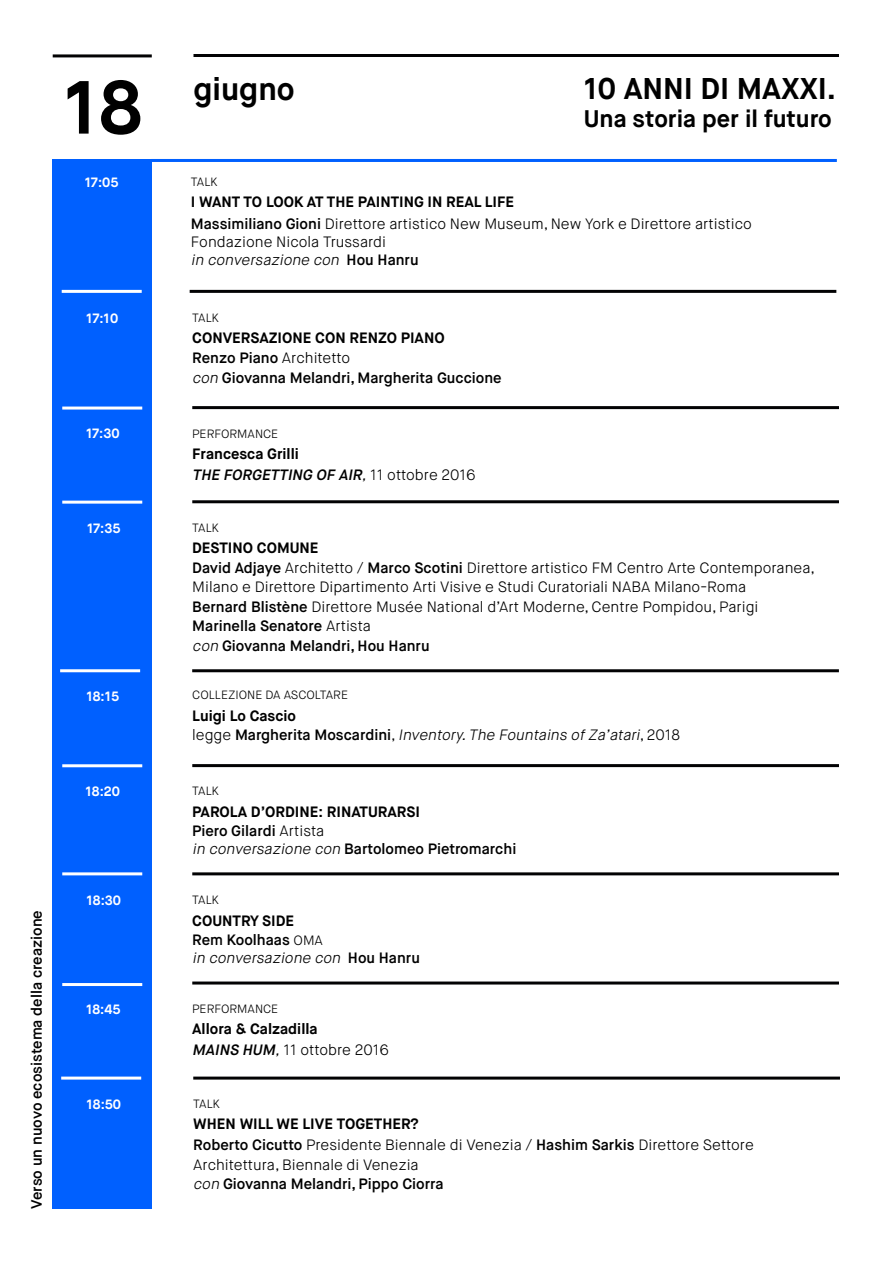
<style>
.page{position:relative;width:893px;height:1263px;background:#fff}
.page>*{position:absolute;margin:0;border:0;box-sizing:border-box;transform-origin:0 0}
.t1{font:700 75px "Maison Neue";color:#000}
.t2{font:700 31.5px "Maison Neue";color:#000}
.t3{font:700 30px "Maison Neue";color:#000}
.t4{font:700 24px "Maison Neue";color:#000}
.t5{font:300 15px/19.5px "Maison Neue";color:#000}
.t6{font:600 15px/18px "Maison Neue";color:#000}
.t7{font:700 15px "Maison Neue";color:#000}
.t8{font:italic 300 15px/19.2px "Maison Neue";color:#000}
.t9{font:italic 600 15px "Maison Neue";color:#000}
.t10{font:700 13.5px "Maison Neue";color:#fff}
.t11{font:300 12px "Maison Neue";color:#000}
.s1{font-weight:700}
.s2{font-weight:600}
.s3{font-style:italic}
.s4{font-weight:300}
.s5{font-weight:300;font-style:italic}
.s6{font-weight:300;font-style:normal}
.s7{font-weight:700;font-style:normal}
.s8{font-style:normal}
.s9{font-weight:600;font-style:normal}
.s10{font-weight:300;font-size:13.5px}
.s11{font-weight:600;font-style:italic}
</style>
<div class="page">
<div style="left:52px;top:159px;width:100px;height:1050px;background:#0060ff"></div>
<hr style="left:53px;top:54px;width:99px;height:3px;background:#020203">
<hr style="left:193px;top:54px;width:646px;height:3px;background:#020203">
<hr style="left:192px;top:500px;width:647px;height:3px;background:#020203">
<hr style="left:192px;top:669px;width:647px;height:3px;background:#020203">
<hr style="left:192px;top:872px;width:647px;height:3px;background:#020203">
<hr style="left:192px;top:981px;width:647px;height:3px;background:#020203">
<hr style="left:192px;top:406px;width:647px;height:3px;background:#020203">
<hr style="left:190px;top:290px;width:646px;height:3px;background:#020203">
<hr style="left:192px;top:764px;width:647px;height:3px;background:#020203">
<hr style="left:62px;top:501px;width:80px;height:3px;background:#fff">
<hr style="left:60px;top:669px;width:80px;height:3px;background:#fff">
<hr style="left:62px;top:872px;width:80px;height:3px;background:#fff">
<hr style="left:62px;top:983px;width:80px;height:3px;background:#fff">
<hr style="left:62px;top:407px;width:80px;height:3px;background:#fff">
<hr style="left:62px;top:290px;width:80px;height:3px;background:#fff">
<hr style="left:62px;top:764px;width:80px;height:3px;background:#fff">
<hr style="left:193px;top:1076px;width:647px;height:3px;background:#020203">
<hr style="left:61px;top:1076px;width:80px;height:3px;background:#fff">
<hr style="left:151px;top:159px;width:686px;height:3px;background:#0060ff">
<p class="t6" style="left:28px;top:1209px;width:300px;rotate:-90deg">Verso un nuovo ecosistema della creazione</p>
<h1 class="t1" style="left:63px;top:60px;width:80px">18</h1>
<h2 class="t2" style="left:193px;top:69px;width:103px">giugno</h2>
<h3 class="t3" style="left:584px;top:69px;width:254px">10 ANNI DI MAXXI.</h3>
<h3 class="t4" style="left:584px;top:103px;width:249px">Una storia per il futuro</h3>
<p class="t10" style="left:85px;top:174px;width:35px">17:05</p>
<p class="t11" style="left:191px;top:174px;width:28px">TALK</p>
<p class="t5" style="left:191px;top:192px;width:562px;line-height:21.3px"><span class="s1">I WANT TO LOOK AT THE PAINTING IN REAL LIFE<br></span><span class="s2">Massimiliano Gioni</span> Direttore artistico New Museum, New York e Direttore artistico</p>
<p class="t5" style="left:191px;top:233px;width:229px;line-height:18px">Fondazione Nicola Trussardi<br><span class="s3">in conversazione con</span> <span class="s2">H o u H a n r u</span></p>
<p class="t10" style="left:86px;top:310px;width:33px">17:10</p>
<p class="t11" style="left:192px;top:311px;width:28px">TALK</p>
<p class="t7" style="left:192px;top:329px;width:254px">CONVERSAZIONE CON RENZO PIANO</p>
<p class="t6" style="left:192px;top:348px;width:311px;line-height:19.5px">Renzo Piano <span class="s4">Architetto<br></span><span class="s5">con</span> Giovanna Melandri, Margherita Guccione</p>
<p class="t10" style="left:86px;top:425px;width:35px">17:30</p>
<p class="t11" style="left:192px;top:426px;width:88px">PERFORMANCE</p>
<p class="t7" style="left:192px;top:444px;width:108px">Francesca Grilli</p>
<p class="t9" style="left:192px;top:466px;width:285px">THE FORGETTING OF AIR<span class="s4">,</span> <span class="s6">1 1 o tt o b r e 2 0 1 6</span></p>
<p class="t10" style="left:87px;top:520px;width:35px">17:35</p>
<p class="t11" style="left:192px;top:521px;width:28px">TALK</p>
<p class="t7" style="left:192px;top:538px;width:128px">DESTINO COMUNE</p>
<p class="t10" style="left:86px;top:688px;width:34px">18:15</p>
<p class="t5" style="left:192px;top:558px;width:624px"><span class="s2">David Adjaye</span> Architetto / <span class="s2">Marco Scotini</span> Direttore artistico FM Centro Arte Contemporanea, Milano e Direttore Dipartimento Arti Visive e Studi Curatoriali NABA Milano-Roma<br><span class="s2">Bernard Blistène</span> Direttore Musée National d’Art Moderne, Centre Pompidou, Parigi <span class="s2">Marinella Senatore</span> Artista<br><span class="s3">con</span> <span class="s2">Giovanna Melandri, Hou Hanru</span></p>
<p class="t11" style="left:192px;top:687px;width:157px">COLLEZIONE DA ASCOLTARE</p>
<p class="t8" style="left:192px;top:706px;width:489px"><span class="s7">Luigi Lo Cascio<br></span><span class="s8">l e g g e</span> <span class="s9">M a rg h e rita M osca rd i n i</span> <span class="s8">,</span> Inventory.The Fountains ofZa’atari<span class="s8">, 2 0 1 8</span></p>
<p class="t10" style="left:86px;top:783px;width:36px">18:20</p>
<p class="t11" style="left:192px;top:784px;width:28px">TALK</p>
<p class="t7" style="left:192px;top:802px;width:229px">PAROLA D’ORDINE: RINATURARSI</p>
<p class="t6" style="left:192px;top:822px;width:326px">Piero Gilardi <span class="s4">Artista<br></span><span class="s5">in conversazione con</span>Bartolomeo Pietromarchi</p>
<p class="t10" style="left:87px;top:892px;width:36px">18:30</p>
<p class="t11" style="left:192px;top:892px;width:28px">TALK</p>
<p class="t7" style="left:192px;top:911px;width:103px">COUNTRY SIDE</p>
<p class="t6" style="left:192px;top:930px;width:229px">Rem Koolhaas <span class="s10">OMA<br></span><span class="s5">in conversazione con</span> H o u H a n r u</p>
<p class="t10" style="left:86px;top:1000px;width:36px">18:45</p>
<p class="t11" style="left:192px;top:1001px;width:88px">PERFORMANCE</p>
<p class="t7" style="left:192px;top:1019px;width:127px">Allora &amp; Calzadilla</p>
<p class="t5" style="left:192px;top:1040px;width:198px"><span class="s11">MAINS HUM</span><span class="s3">,</span>11 ottobre 2016</p>
<p class="t10" style="left:87px;top:1095px;width:36px">18:50</p>
<p class="t11" style="left:193px;top:1096px;width:28px">TALK</p>
<p class="t5" style="left:193px;top:1113px;width:562px;line-height:21.3px"><span class="s1">WHEN WILL WE LIVE TOGETHER?<br></span><span class="s2">Roberto Cicutto</span> Presidente Biennale di Venezia / <span class="s2">Hashim Sarkis</span> Direttore Settore</p>
<p class="t5" style="left:193px;top:1155px;width:252px">Architettura, Biennale di Venezia <span class="s3">con</span><span class="s2">Giovanna Melandri, Pippo Ciorra</span></p>
</div>
